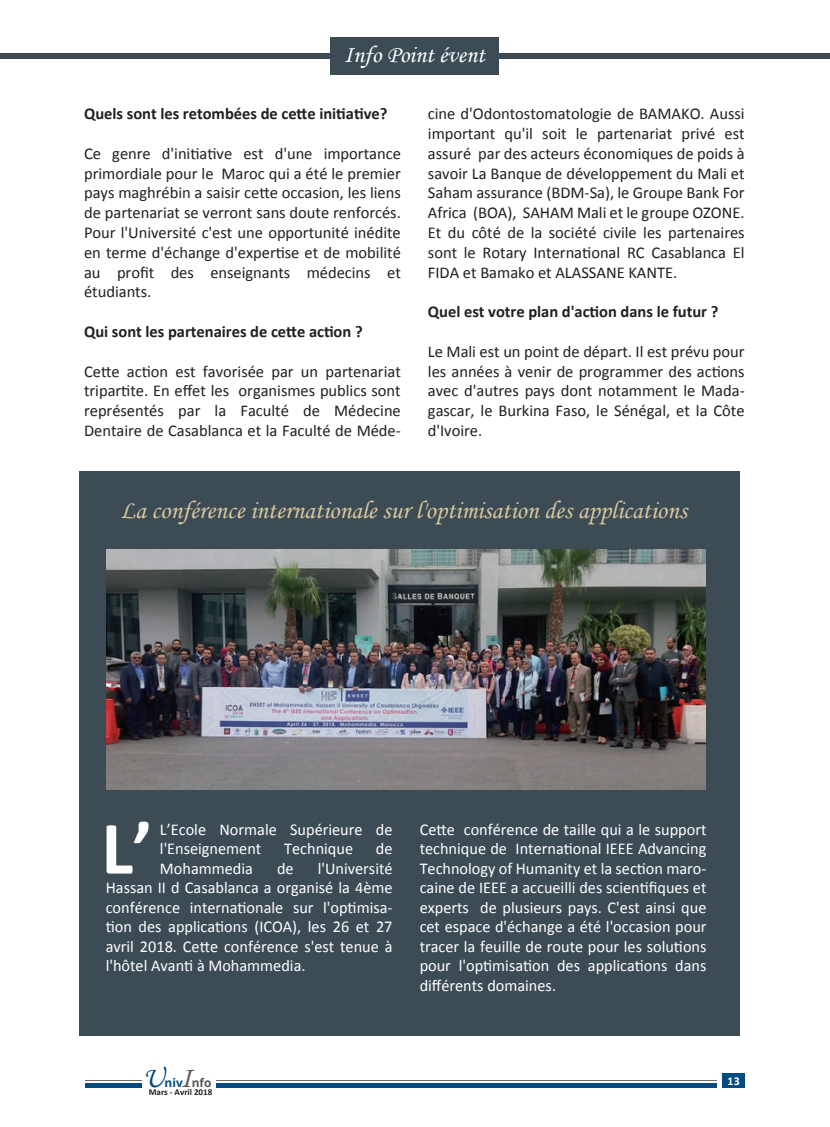
<style>
.page{position:relative;width:830px;height:1127px;background:#fff}
.page>*{position:absolute;margin:0;border:0;box-sizing:border-box;transform-origin:0 0}
.t1{font:700 76.05px "Calibri";color:#fff}
.t2{font:29.55px "Monotype Corsiva";color:#004c82}
.t3{font:29.55px "Monotype Corsiva";color:#57585a}
.t4{font:25.5px "Monotype Corsiva";color:#d9c79f}
.t5{font:24px "Monotype Corsiva";color:#fff}
.t6{font:16.5px/19.8px "Calibri";color:#231f20;text-align:justify}
.t7{font:16.5px/19.5px "Calibri";color:#fff;text-align:justify}
.t8{font:700 16.5px "Calibri";color:#231f20}
.t9{font:700 12px "Calibri";color:#fff}
.t10{font:700 11.85px "Open Sans";color:#004c82}
.t11{font:700 11.85px "Open Sans";color:#57585a}
.t12{font:700 9px "Calibri";color:#231f20}
</style>
<div class="page">
<div style="left:80px;top:472px;width:660px;height:564px;background:#3c4b54"></div>
<div style="left:721px;top:1073px;width:23px;height:15px;background:#004c82"></div>
<hr style="left:85px;top:1080px;width:631px;height:1px;background:#6c6d70">
<div style="left:85px;top:1083px;width:631px;height:5px;background:#004c82"></div>
<div style="left:142px;top:1078px;width:73px;height:12px;background:#fff"></div>
<div style="left:0;top:54px;width:829px;height:5px;background:#3c4b54"></div>
<div style="left:330px;top:38px;width:169px;height:37px;background:#3c4b54"></div>
<img style="left:106px;top:549px;width:598px;height:241px">
<h3 class="t5" style="left:344px;top:40px;width:142px">Info Point évent</h3>
<p class="t8" style="left:84px;top:103px;width:305px">Quels sont les retombées de cette initiative?</p>
<p class="t6" style="left:84px;top:143px;width:318px">Ce genre d'initiative est d'une importance primordiale pour le Maroc qui a été le premier pays maghrébin a saisir cette occasion, les liens de partenariat se verront sans doute renforcés.<br>Pour l'Université c'est une opportunité inédite en terme d'échange d'expertise et de mobilité au profit des enseignants médecins et étudiants.</p>
<p class="t8" style="left:84px;top:321px;width:280px">Qui sont les partenaires de cette action ?</p>
<p class="t6" style="left:84px;top:361px;width:318px">Cette action est favorisée par un partenariat tripartite. En effet les organismes publics sont représentés par la Faculté de Médecine Dentaire de Casablanca et la Faculté de Méde-</p>
<p class="t6" style="left:427px;top:104px;width:318px">cine d'Odontostomatologie de BAMAKO. Aussi important qu'il soit le partenariat privé est assuré par des acteurs économiques de poids à savoir La Banque de développement du Mali et Saham assurance (BDM-Sa), le Groupe Bank For Africa (BOA), SAHAM Mali et le groupe OZONE.<br>Et du côté de la société civile les partenaires sont le Rotary International RC Casablanca El FIDA et Bamako et ALASSANE KANTE.</p>
<p class="t8" style="left:427px;top:301px;width:292px">Quel est votre plan d'action dans le futur ?</p>
<p class="t6" style="left:427px;top:341px;width:318px">Le Mali est un point de départ. Il est prévu pour les années à venir de programmer des actions avec d'autres pays dont notamment le Mada&shy;gascar, le Burkina Faso, le Sénégal, et la Côte d'Ivoire.</p>
<h3 class="t4" style="left:120px;top:494px;width:568px">La conférence internationale sur l'optimisation des applications</h3>
<h1 class="t1" style="left:101px;top:800px;width:52px">L’</h1>
<p class="t7" style="left:160px;top:819px;width:234px">L’Ecole Normale Supérieure de l'Enseignement</p>
<p class="t7" style="left:284px;top:839px;width:70px">Technique</p>
<p class="t7" style="left:376px;top:839px;width:18px">de</p>
<p class="t7" style="left:106px;top:858px;width:288px;text-indent:212px">l'Université Hassan II d Casablanca a organisé la 4ème conférence internationale sur l'optimisa&shy;tion des applications (ICOA), les 26 et 27 avril 2018. Cette conférence s'est tenue à l'hôtel Avanti à Mohammedia.</p>
<p class="t7" style="left:160px;top:858px;width:94px">Mohammedia</p>
<p class="t7" style="left:277px;top:858px;width:18px">de</p>
<p class="t7" style="left:419px;top:819px;width:288px">Cette conférence de taille qui a le support technique de International IEEE Advancing Technology of Humanity et la section maro&shy;caine de IEEE a accueilli des scientifiques et experts de plusieurs pays. C'est ainsi que cet espace d'échange a été l'occasion pour tracer la feuille de route pour les solutions pour l'optimisation des applications dans différents domaines.</p>
<h2 class="t2" style="left:143px;top:1060px;width:23px">U</h2>
<p class="t10" style="left:164px;top:1074px;width:20px">niv</p>
<h2 class="t3" style="left:180px;top:1060px;width:13px">I</h2>
<p class="t11" style="left:192px;top:1074px;width:21px">nfo</p>
<p class="t9" style="left:727px;top:1073px;width:14px">13</p>
<p class="t12" style="left:149px;top:1086px;width:65px">Mars - Avril 2018</p>
</div>
